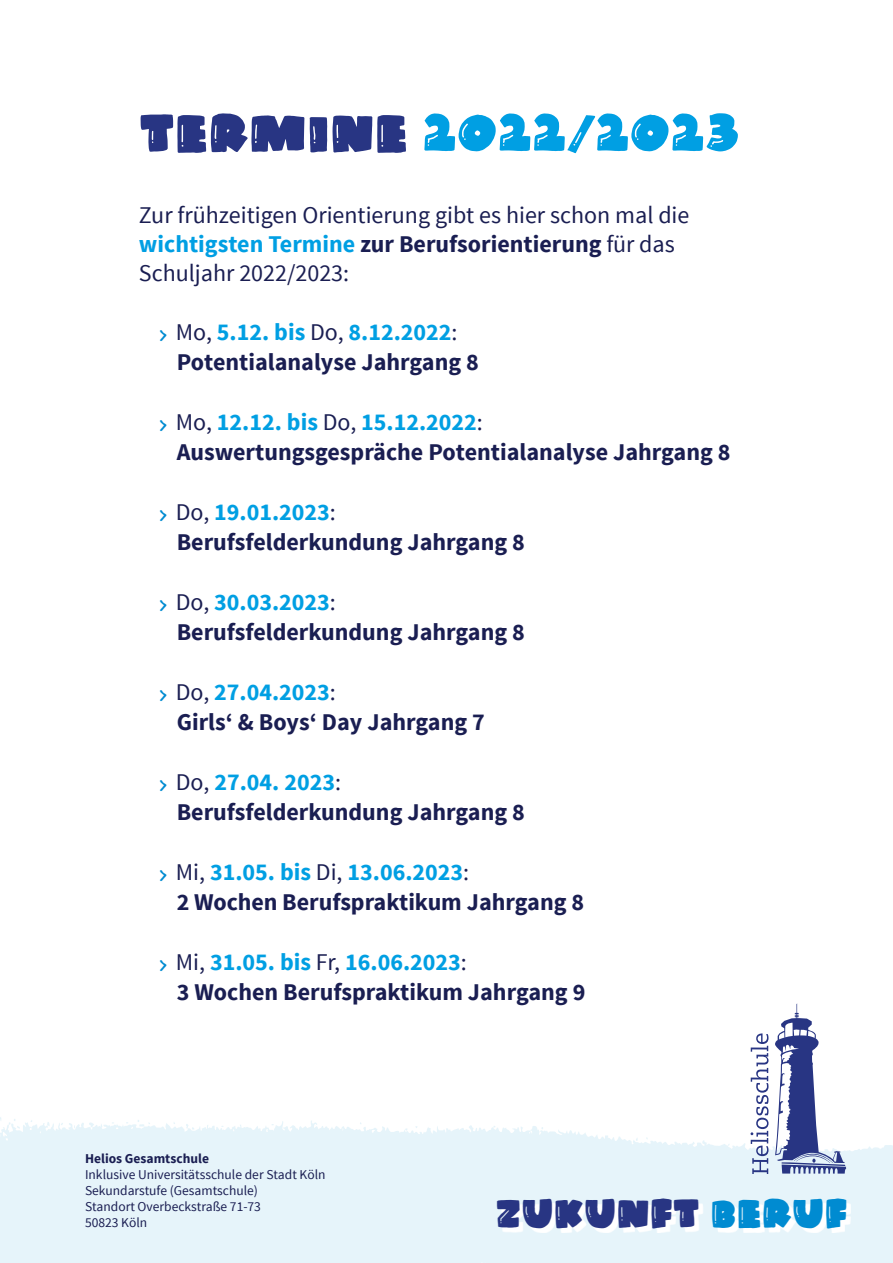
<style>
.page{position:relative;width:893px;height:1263px;background:#fff}
.page>*{position:absolute;margin:0;border:0;box-sizing:border-box;transform-origin:0 0}
.t1{font:60px "Soft Lime 3";color:#009fe3}
.t2{font:45px "Soft Lime 3";color:#283583}
.t3{font:700 24px/30px "Source Sans Pro";color:#1a1e52}
.t4{font:24px/28.8px "Source Sans Pro";color:#1a1e52}
.t5{font:13.5px/16.2px "Source Sans Pro";color:#1a1e52}
.t6{font:700 13.5px "Source Sans Pro";color:#1a1e52}
.s1{color:#283583}
.s2{font-weight:700;color:#009fe3}
.s3{font-weight:700}
.s4{font-family:"ATS Marker Marker";font-weight:400;color:#008bd1}
.s5{font-weight:400}
.s6{color:#009fe3}
.s7{color:#008bd1}
</style>
<div class="page">
<svg style="left:0;top:1120px;width:893px;height:143px;background:#e8f4fa"></svg>
<svg style="left:89px;top:1122px;width:5px;height:5px"></svg>
<svg style="left:186px;top:1123px;width:9px;height:7px"></svg>
<svg style="left:0;top:1117px;width:20px;height:19px"></svg>
<svg style="left:137px;top:1120px;width:13px;height:6px"></svg>
<svg style="left:750px;top:1003px;width:97px;height:171px"></svg>
<svg style="left:502px;top:1203px;width:349px;height:30px"></svg>
<h1 class="t1" style="left:139px;top:101px;width:602px"><span class="s1">TERMINE</span> 2022/2023</h1>
<p class="t4" style="left:139px;top:201px;width:552px">Zur frühzeitigen Orientierung gibt es hier schon mal die <span class="s2">wichtigsten Termine</span> <span class="s3">zur Berufsorientierung</span> für das<br>Schuljahr 2022/2023:</p>
<p class="t3" style="left:177px;top:318px;width:304px;text-indent:-18px"><span class="s4">&gt;</span> <span class="s5">Mo,</span> <span class="s6">5.12. bis</span> <span class="s5">Do,</span> <span class="s6">8.12.2022</span><span class="s5">:<br></span>Potentialanalyse Jahrgang 8</p>
<p class="t3" style="left:177px;top:408px;width:555px;text-indent:-18px"><span class="s4">&gt;</span> <span class="s5">Mo,</span> <span class="s6">12.12. bis</span> <span class="s5">Do,</span> <span class="s6">15.12.2022</span><span class="s5">:<br></span>Auswertungsgespräche Potentialanalyse Jahrgang 8</p>
<p class="t3" style="left:177px;top:498px;width:350px;text-indent:-18px"><span class="s4">&gt;</span> <span class="s5">Do,</span> <span class="s6">19.01.2023</span><span class="s5">:<br></span>Berufsfelderkundung Jahrgang 8</p>
<p class="t3" style="left:177px;top:588px;width:350px;text-indent:-18px"><span class="s4">&gt;</span> <span class="s5">Do,</span> <span class="s6">30.03.2023</span><span class="s5">:<br></span>Berufsfelderkundung Jahrgang 8</p>
<p class="t3" style="left:177px;top:678px;width:310px;text-indent:-18px"><span class="s4">&gt;</span> <span class="s5">Do,</span> <span class="s6">27.04.2023</span><span class="s5">:<br></span>Girls‘ &amp; Boys‘ Day Jahrgang 7</p>
<p class="t3" style="left:177px;top:768px;width:350px;text-indent:-18px"><span class="s4">&gt;</span> <span class="s5">Do,</span> <span class="s6">27.04. 2023</span><span class="s5">:<br></span>Berufsfelderkundung Jahrgang 8</p>
<p class="t3" style="left:177px;top:858px;width:409px;text-indent:-18px"><span class="s4">&gt;</span> <span class="s5">Mi,</span> <span class="s6">31.05. bis</span> <span class="s5">Di,</span> <span class="s6">13.06.2023</span><span class="s5">:<br></span>2 Wochen Berufspraktikum Jahrgang 8</p>
<p class="t3" style="left:177px;top:948px;width:410px;text-indent:-18px"><span class="s4">&gt;</span> <span class="s5">Mi,</span> <span class="s6">31.05. bis</span> <span class="s5">Fr,</span> <span class="s6">16.06.2023</span><span class="s5">:<br></span>3 Wochen Berufspraktikum Jahrgang 9</p>
<p class="t6" style="left:85px;top:1149px;width:125px">Helios Gesamtschule</p>
<p class="t5" style="left:85px;top:1166px;width:242px">Inklusive Universitätsschule der Stadt Köln<br>Sekundarstufe (Gesamtschule)<br>Standort Overbeckstraße 71-73<br>50823 Köln</p>
<h2 class="t2" style="left:495px;top:1189px;width:353px">ZUKUNFT <span class="s7">BERUF</span></h2>
</div>
